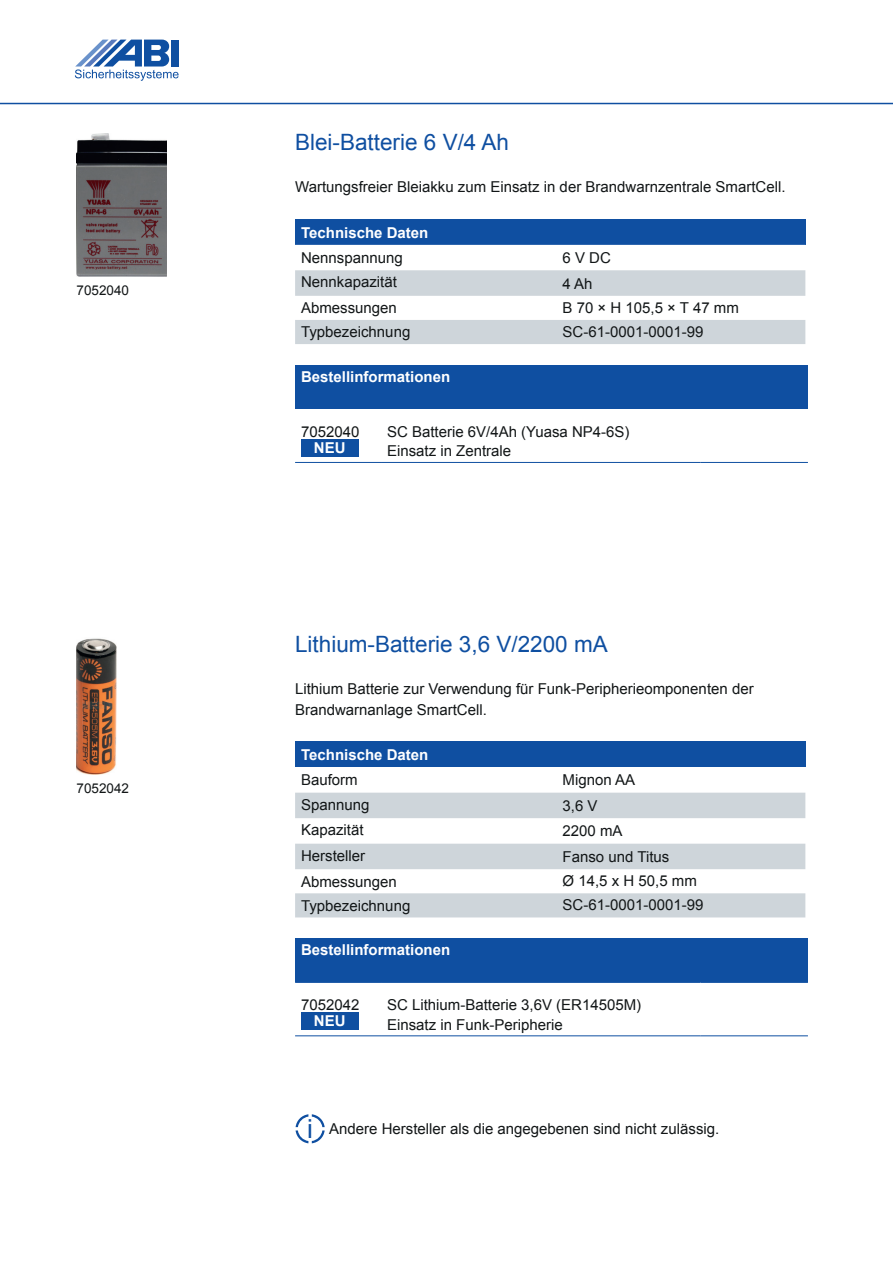
<style>
.page{position:relative;width:893px;height:1263px;background:#fff}
.page>*{position:absolute;margin:0;border:0;box-sizing:border-box;transform-origin:0 0}
.t1{font:26.25px "Arial";color:#0f4fa1}
.t2{font:22.5px "Arial";color:#0f4fa1}
.t3{font:15px/19.5px "Arial";color:#121617}
.t4{font:700 15px "Arial";color:#fff}
.t5{font:13.5px "Arial";color:#121617}
</style>
<div class="page">
<hr style="left:0;top:103px;width:893px;height:1px;background:#0f4fa1">
<svg style="left:75px;top:40px;width:104px;height:41px"></svg>
<div style="left:295px;top:219px;width:510px;height:26px;background:#0f4fa1"></div>
<svg style="left:295px;top:270px;width:510px;height:74px"></svg>
<div style="left:295px;top:365px;width:513px;height:44px;background:#0f4fa1"></div>
<hr style="left:295px;top:462px;width:86px;height:1px;background:#0f4fa1">
<hr style="left:381px;top:462px;width:319px;height:1px;background:#0f4fa1">
<hr style="left:700px;top:462px;width:108px;height:1px;background:#0f4fa1">
<div style="left:301px;top:439px;width:58px;height:17px;background:#0f4fa1"></div>
<div style="left:295px;top:742px;width:510px;height:25px;background:#0f4fa1"></div>
<svg style="left:295px;top:792px;width:510px;height:1px"></svg>
<svg style="left:295px;top:793px;width:510px;height:124px;fill:#ced5da"></svg>
<div style="left:295px;top:938px;width:513px;height:44px;background:#0f4fa1"></div>
<hr style="left:295px;top:982px;width:86px;height:1px;background:#0f4fa1">
<hr style="left:295px;top:1035px;width:86px;height:1px;background:#0f4fa1">
<hr style="left:381px;top:1035px;width:319px;height:1px;background:#0f4fa1">
<hr style="left:700px;top:1035px;width:108px;height:1px;background:#0f4fa1">
<hr style="left:381px;top:982px;width:319px;height:1px;background:#0f4fa1">
<hr style="left:700px;top:982px;width:108px;height:1px;background:#0f4fa1">
<div style="left:301px;top:1012px;width:58px;height:18px;background:#0f4fa1"></div>
<img style="left:77px;top:134px;width:89px;height:143px">
<img style="left:77px;top:638px;width:39px;height:137px">
<svg style="left:296px;top:1114px;width:29px;height:29px"></svg>
<p class="t5" style="left:77px;top:281px;width:54px">7052040</p>
<p class="t5" style="left:77px;top:779px;width:54px">7052042</p>
<h2 class="t2" style="left:295px;top:128px;width:215px">Blei-Batterie 6 V/4 Ah</h2>
<p class="t3" style="left:295px;top:177px;width:492px">Wartungsfreier Bleiakku zum Einsatz in der Brandwarnzentrale SmartCell.</p>
<p class="t4" style="left:301px;top:222px;width:129px">Technische Daten</p>
<p class="t3" style="left:301px;top:248px;width:103px">Nennspannung</p>
<p class="t3" style="left:563px;top:248px;width:50px">6 V DC</p>
<p class="t3" style="left:301px;top:272px;width:97px">Nennkapazität</p>
<p class="t3" style="left:563px;top:274px;width:32px">4 Ah</p>
<p class="t3" style="left:301px;top:298px;width:97px">Abmessungen</p>
<p class="t3" style="left:563px;top:298px;width:178px">B 70 × H 105,5 × T 47 mm</p>
<p class="t3" style="left:301px;top:323px;width:111px">Typbezeichnung</p>
<p class="t3" style="left:563px;top:322px;width:142px">SC-61-0001-0001-99</p>
<p class="t4" style="left:301px;top:367px;width:151px">Bestellinformationen</p>
<p class="t3" style="left:301px;top:422px;width:60px">7052040</p>
<p class="t4" style="left:314px;top:438px;width:33px">NEU</p>
<p class="t3" style="left:387px;top:422px;width:244px">SC Batterie 6V/4Ah (Yuasa NP4-6S)<br>Einsatz in Zentrale</p>
<h2 class="t2" style="left:295px;top:629px;width:314px">Lithium-Batterie 3,6 V/2200 mA</h2>
<p class="t3" style="left:295px;top:678px;width:460px;line-height:21px">Lithium Batterie zur Verwendung für Funk-Peripherieomponenten der<br>Brandwarnanlage SmartCell.</p>
<p class="t4" style="left:301px;top:745px;width:129px">Technische Daten</p>
<p class="t3" style="left:301px;top:770px;width:58px">Bauform</p>
<p class="t3" style="left:563px;top:770px;width:74px">Mignon AA</p>
<p class="t3" style="left:301px;top:795px;width:70px">Spannung</p>
<p class="t3" style="left:563px;top:796px;width:37px">3,6 V</p>
<p class="t3" style="left:301px;top:820px;width:64px">Kapazität</p>
<p class="t3" style="left:563px;top:821px;width:62px">2200 mA</p>
<p class="t3" style="left:301px;top:846px;width:66px">Hersteller</p>
<p class="t3" style="left:563px;top:847px;width:108px">Fanso und Titus</p>
<p class="t3" style="left:301px;top:872px;width:97px">Abmessungen</p>
<p class="t3" style="left:563px;top:871px;width:136px">Ø 14,5 x H 50,5 mm</p>
<p class="t3" style="left:301px;top:896px;width:111px">Typbezeichnung</p>
<p class="t3" style="left:563px;top:895px;width:142px">SC-61-0001-0001-99</p>
<p class="t4" style="left:301px;top:940px;width:151px">Bestellinformationen</p>
<p class="t3" style="left:301px;top:995px;width:60px">7052042</p>
<p class="t4" style="left:314px;top:1011px;width:33px">NEU</p>
<p class="t3" style="left:387px;top:995px;width:256px">SC Lithium-Batterie 3,6V (ER14505M)<br>Einsatz in Funk-Peripherie</p>
<h1 class="t1" style="left:307px;top:1112px;width:7px">i</h1>
<p class="t3" style="left:329px;top:1119px;width:392px">Andere Hersteller als die angegebenen sind nicht zulässig.</p>
</div>
